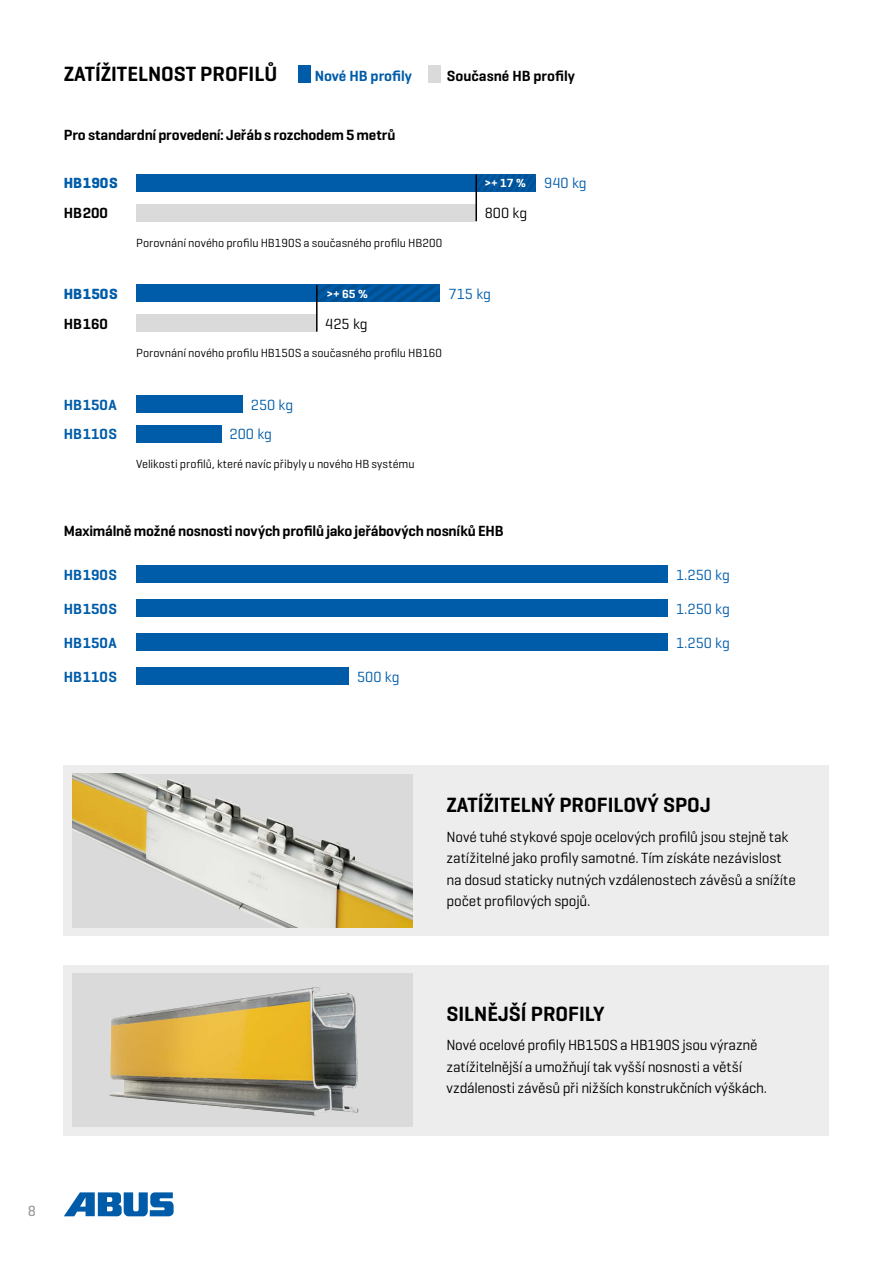
<style>
.page{position:relative;width:893px;height:1263px;background:#fff}
.page>*{position:absolute;margin:0;border:0;box-sizing:border-box;transform-origin:0 0}
.t1{font:600 21px "Geogrotesque";color:#000}
.t2{font:15px/21.3px "Geogrotesque";letter-spacing:-.01em;color:#000}
.t3{font:600 15px "Geogrotesque";letter-spacing:-.01em;color:#000}
.t4{font:600 15px/29.7px "Geogrotesque";color:#005ca9}
.t5{font:15px/29.7px "Geogrotesque";color:#005ca9}
.t6{font:700 15px "Geogrotesque";color:#005ca9}
.t7{font:500 15px "Geogrotesque";color:#9d9d9c}
.t8{font:12px "Geogrotesque";color:#000}
.t9{font:600 12px "Geogrotesque";color:#fff}
.s1{font-weight:400;font-size:15px;color:#005ca9}
</style>
<div class="page">
<div style="left:136px;top:285px;width:304px;height:17px;background:#005ca9"></div>
<svg style="left:318px;top:285px;width:122px;height:17px"></svg>
<div style="left:64px;top:765px;width:765px;height:170px;background:#ededed"></div>
<div style="left:64px;top:965px;width:765px;height:170px;background:#ededed"></div>
<div style="left:136px;top:174px;width:400px;height:17px;background:#005ca9"></div>
<div style="left:136px;top:395px;width:106px;height:17px;background:#005ca9"></div>
<div style="left:136px;top:566px;width:532px;height:17px;background:#005ca9"></div>
<div style="left:136px;top:600px;width:532px;height:17px;background:#005ca9"></div>
<div style="left:136px;top:634px;width:532px;height:17px;background:#005ca9"></div>
<div style="left:136px;top:668px;width:213px;height:17px;background:#005ca9"></div>
<div style="left:136px;top:425px;width:85px;height:17px;background:#005ca9"></div>
<div style="left:136px;top:315px;width:181px;height:17px;background:#dadada"></div>
<div style="left:136px;top:204px;width:340px;height:17px;background:#dadada"></div>
<div style="left:72px;top:974px;width:340px;height:153px;background:#dadada"></div>
<img style="left:109px;top:987px;width:250px;height:129px">
<img style="left:72px;top:774px;width:340px;height:153px">
<svg style="left:477px;top:174px;width:59px;height:17px"></svg>
<hr style="left:475px;top:174px;width:2px;height:47px;background:#000">
<hr style="left:316px;top:285px;width:2px;height:47px;background:#000">
<svg style="left:64px;top:1192px;width:110px;height:24px"></svg>
<div style="left:298px;top:66px;width:12px;height:17px;background:#005ca9"></div>
<div style="left:428px;top:66px;width:13px;height:17px;background:#dadada"></div>
<h1 class="t1" style="left:64px;top:61px;width:215px">ZATÍŽITELNOST PROFILŮ</h1>
<p class="t4" style="left:315px;top:61px;width:99px">Nové HB profily</p>
<p class="t3" style="left:447px;top:66px;width:130px">Současné HB profily</p>
<p class="t3" style="left:64px;top:126px;width:333px">Pro standardní provedení: Jeřáb s rozchodem 5 metrů</p>
<p class="t9" style="left:485px;top:176px;width:103px">&gt;+ 17 % <span class="s1">940 kg</span></p>
<p class="t6" style="left:64px;top:174px;width:55px">HB190S</p>
<p class="t3" style="left:64px;top:204px;width:46px">HB200</p>
<p class="t2" style="left:485px;top:202px;width:44px">800 kg</p>
<p class="t6" style="left:64px;top:285px;width:55px">HB150S</p>
<p class="t3" style="left:64px;top:314px;width:46px">HB160</p>
<p class="t8" style="left:136px;top:235px;width:308px">Porovnání nového profilu HB190S a současného profilu HB200</p>
<p class="t9" style="left:327px;top:286px;width:43px">&gt;+ 65 %</p>
<p class="t2" style="left:325px;top:313px;width:44px">425 kg</p>
<p class="t8" style="left:136px;top:346px;width:307px">Porovnání nového profilu HB150S a současného profilu HB160</p>
<p class="t5" style="left:449px;top:279px;width:44px">715 kg</p>
<p class="t4" style="left:64px;top:389px;width:55px">HB150A<br>HB110S</p>
<p class="t5" style="left:230px;top:389px;width:65px;text-indent:21px">250 kg<br>200 kg</p>
<p class="t8" style="left:136px;top:456px;width:280px">Velikosti profilů, které navíc přibyly u nového HB systému</p>
<p class="t3" style="left:64px;top:521px;width:441px">Maximálně možné nosnosti nových profilů jako jeřábových nosníků EHB</p>
<p class="t4" style="left:64px;top:560px;width:55px">HB190S</p>
<p class="t4" style="left:64px;top:594px;width:55px">HB150S</p>
<p class="t4" style="left:64px;top:628px;width:55px">HB150A</p>
<p class="t4" style="left:64px;top:662px;width:55px">HB110S</p>
<p class="t5" style="left:357px;top:661px;width:44px">500 kg</p>
<p class="t5" style="left:676px;top:559px;width:55px">1.250 kg</p>
<p class="t5" style="left:676px;top:593px;width:55px">1.250 kg</p>
<p class="t5" style="left:676px;top:627px;width:55px">1.250 kg</p>
<h1 class="t1" style="left:446px;top:792px;width:266px">ZATÍŽITELNÝ PROFILOVÝ SPOJ</h1>
<p class="t2" style="left:446px;top:826px;width:351px">Nové tuhé stykové spoje ocelových profilů jsou stejně tak zatížitelné jako profily samotné. Tím získáte nezávislost na dosud staticky nutných vzdálenostech závěsů a snížíte počet profilových spojů.</p>
<h1 class="t1" style="left:446px;top:1000px;width:160px">SILNĚJŠÍ PROFILY</h1>
<p class="t2" style="left:446px;top:1034px;width:322px">Nové ocelové profily HB150S a HB190S jsou výrazně zatížitelnější a umožňují tak vyšší nosnosti a větší vzdálenosti závěsů při nižších konstrukčních výškách.</p>
<p class="t7" style="left:28px;top:1202px;width:10px">8</p>
</div>
